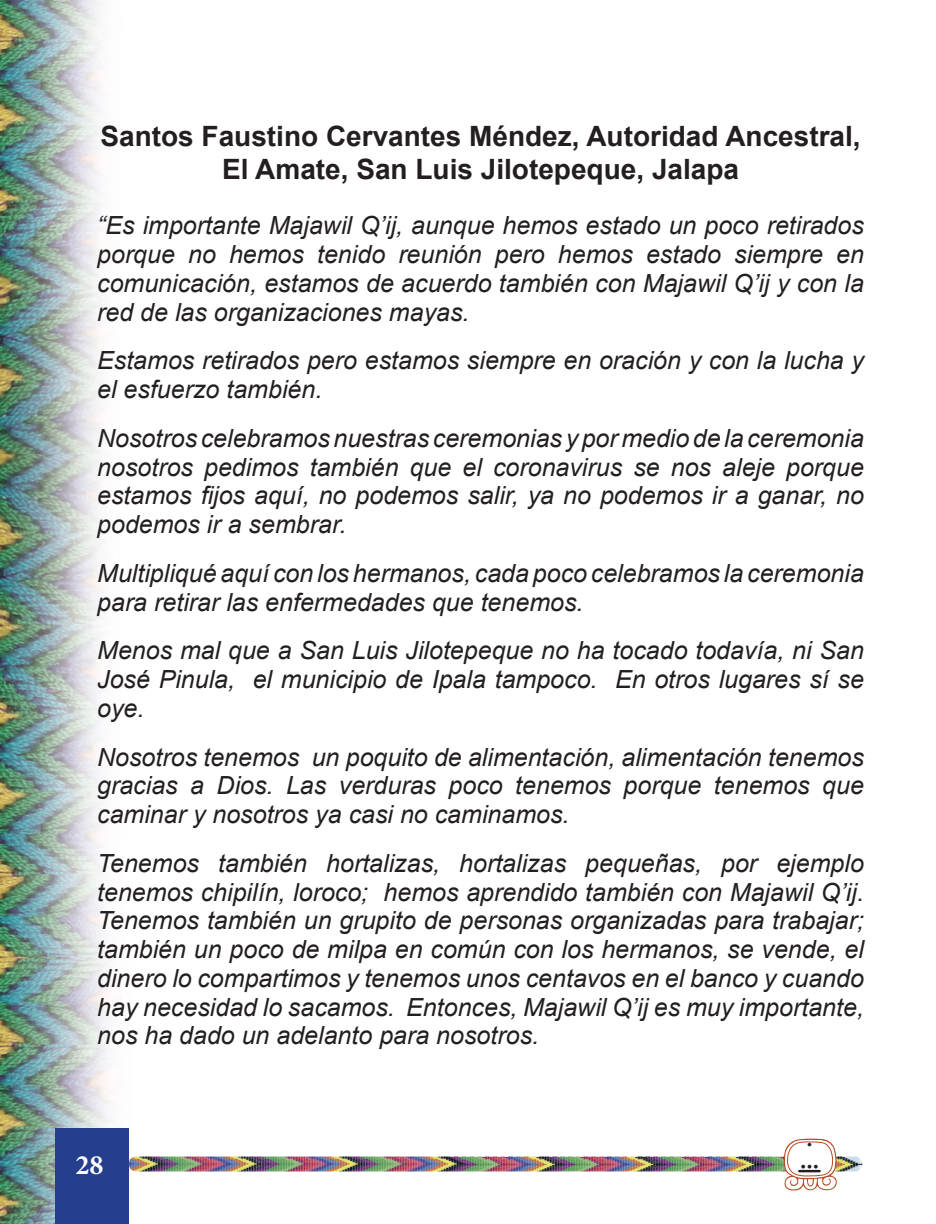
<style>
.page{position:relative;width:936px;height:1224px;background:#fff}
.page>*{position:absolute;margin:0;border:0;box-sizing:border-box;transform-origin:0 0}
.t1{font:700 28px/32.2px "Arial";color:#231f20;text-align:center}
.t2{font:700 28px "Minion Pro";color:#fff}
.t3{font:italic 25px/28.8px "Arial";color:#231f20;text-align:justify}
.t4{font:22px/26.4px "Ajilabalil Maya Naoj";color:#231f20}
</style>
<div class="page">
<img style="left:0;top:0;width:863px;height:1224px">
<img style="left:129px;top:1156px;width:733px;height:16px;border-radius:8px">
<div style="left:55px;top:1129px;width:74px;height:95px;background:#253f8e"></div>
<svg style="left:783px;top:1138px;width:56px;height:53px"></svg>
<p class="t1" style="left:100px;top:121px;width:762px">Santos Faustino Cervantes Méndez, Autoridad Ancestral,<br>El Amate, San Luis Jilotepeque, Jalapa</p>
<p class="t3" style="left:97px;top:212px;width:768px">“Es importante Majawil Q’ij, aunque hemos estado un poco retirados porque no hemos tenido reunión pero hemos estado siempre en comunicación, estamos de acuerdo también con Majawil Q’ij y con la red de las organizaciones mayas.</p>
<p class="t3" style="left:97px;top:347px;width:768px">Estamos retirados pero estamos siempre en oración y con la lucha y el esfuerzo también.</p>
<p class="t3" style="left:97px;top:424px;width:768px">Nosotros celebramos nuestras ceremonias y por medio de la ceremonia nosotros pedimos también que el coronavirus se nos aleje porque estamos fijos aquí, no podemos salir, ya no podemos ir a ganar, no podemos ir a sembrar.</p>
<p class="t3" style="left:97px;top:559px;width:768px">Multipliqué aquí con los hermanos, cada poco celebramos la ceremonia para retirar las enfermedades que tenemos.</p>
<p class="t3" style="left:97px;top:637px;width:768px">Menos mal que a San Luis Jilotepeque no ha tocado todavía, ni San José Pinula, el municipio de Ipala tampoco. En otros lugares sí se oye.</p>
<p class="t3" style="left:97px;top:743px;width:768px">Nosotros tenemos un poquito de alimentación, alimentación tenemos gracias a Dios. Las verduras poco tenemos porque tenemos que caminar y nosotros ya casi no caminamos.</p>
<p class="t3" style="left:97px;top:849px;width:768px">Tenemos también hortalizas, hortalizas pequeñas, por ejemplo tenemos chipilín, loroco; hemos aprendido también con Majawil Q’ij.<br>Tenemos también un grupito de personas organizadas para trabajar; también un poco de milpa en común con los hermanos, se vende, el dinero lo compartimos y tenemos unos centavos en el banco y cuando hay necesidad lo sacamos. Entonces, Majawil Q’ij es muy importante, nos ha dado un adelanto para nosotros.</p>
<p class="t2" style="left:76px;top:1145px;width:29px">28</p>
<p class="t4" style="left:798px;top:1126px;width:26px">1<br>8</p>
</div>
